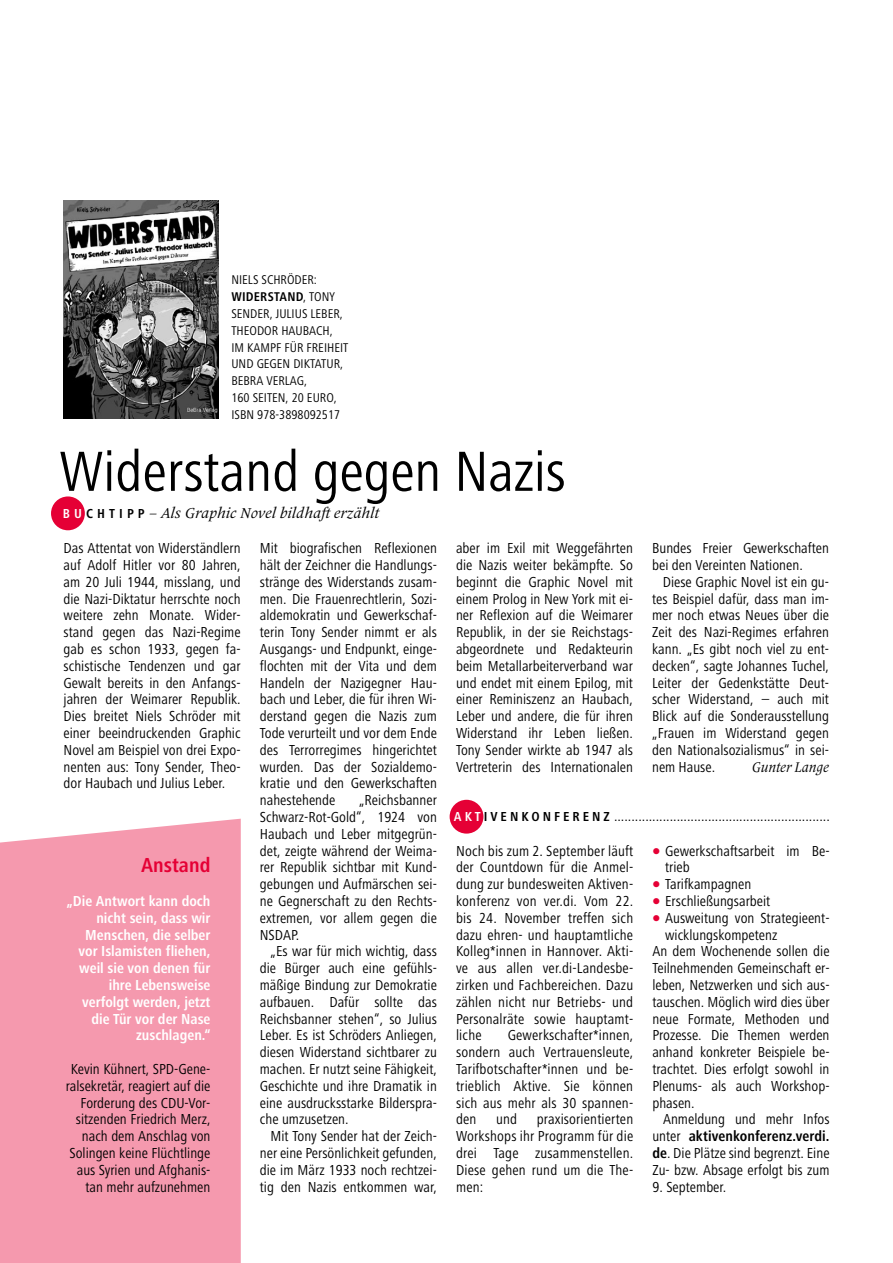
<style>
.page{position:relative;width:893px;height:1263px;background:#fff}
.page>*{position:absolute;margin:0;border:0;box-sizing:border-box;transform-origin:0 0}
.t1{font:58.5px "Frutiger OTF Regular Cn";color:#000}
.t2{font:21px "Frutiger OTF Bold Cn";color:#e50035}
.t3{font:15px/16.8px "Frutiger OTF Regular Cn";color:#000;text-align:justify}
.t4{font:15px/16.8px "Frutiger OTF Bold Cn";color:#fff;text-align:right}
.t5{font:italic 15px "Frutiger Serif LT Pro";color:#000}
.t6{font:15px "Frutiger OTF Bold Cn";letter-spacing:.005em;color:#000}
.t7{font:italic 14.7px "Frutiger Serif LT Pro";color:#000;scale:.9 1}
.t8{font:13.2px/16.8px "Frutiger OTF Regular Cn";color:#000}
.t9{font:13.2px "Frutiger OTF Bold Cn";letter-spacing:.015em;color:#000}
.s1{font-family:"Frutiger OTF Regular Cn"}
.s2{font-family:"Frutiger OTF Bold Cn";font-style:normal;font-size:13.5px;color:#fff}
.s3{font-family:"Frutiger OTF Bold Cn";font-style:normal;font-size:13.5px}
.s4{font-family:"Frutiger OTF Bold Cn";font-size:13.5px;color:#fff}
.s5{font-family:"Frutiger OTF Bold Cn";font-size:13.5px}
.s6{font-family:"Frutiger OTF Bold Cn"}
</style>
<div class="page">
<div style="left:0;top:819px;width:241px;height:444px;background:#f599ae"></div>
<div style="left:51px;top:496px;width:34px;height:34px;background:#e50035;border-radius:50%"></div>
<div style="left:450px;top:800px;width:33px;height:34px;background:#e50035;border-radius:50%"></div>
<img style="left:64px;top:200px;width:155px;height:219px">
<p class="t8" style="left:231px;top:272px;width:87px">NIELS SCHRÖDER:</p>
<p class="t9" style="left:231px;top:289px;width:105px">WIDERSTAND<span class="s1">, TONY</span></p>
<p class="t8" style="left:231px;top:305px;width:118px">SENDER, JULIUS LEBER,<br>THEODOR HAUBACH,<br>IM KAMPF FÜR FREIHEIT<br>UND GEGEN DIKTATUR,<br>BEBRA VERLAG,<br>160 SEITEN, 20 EURO,<br>ISBN 978-3898092517</p>
<h1 class="t1" style="left:59px;top:439px;width:508px">Widerstand gegen Nazis</h1>
<p class="t5" style="left:63px;top:504px;width:318px"><span class="s2">B U</span> <span class="s3">C H T I P P</span> – Als Graphic Novel bildhaft erzählt</p>
<p class="t3" style="left:64px;top:540px;width:179px">Das Attentat von Widerständlern auf Adolf Hitler vor 80 Jahren, am 20 Juli 1944, misslang, und die Nazi-Diktatur herrschte noch weitere zehn Monate. Wider&shy;stand gegen das Nazi-Regime gab es schon 1933, gegen fa&shy;schistische Tendenzen und gar Gewalt bereits in den Anfangs&shy;jahren der Weimarer Republik.<br>Dies breitet Niels Schröder mit einer beeindruckenden Graphic Novel am Beispiel von drei Expo&shy;nenten aus: Tony Sender, Theo&shy;dor Haubach und Julius Leber.</p>
<p class="t3" style="left:260px;top:540px;width:179px">Mit biografischen Reflexionen hält der Zeichner die Handlungs&shy;stränge des Widerstands zusam&shy;men. Die Frauenrechtlerin, Sozi&shy;aldemokratin und Gewerkschaf&shy;terin Tony Sender nimmt er als Ausgangs- und Endpunkt, einge&shy;flochten mit der Vita und dem Handeln der Nazigegner Hau&shy;bach und Leber, die für ihren Wi&shy;derstand gegen die Nazis zum Tode verurteilt und vor dem Ende des Terrorregimes hingerichtet wurden. Das der Sozialdemo&shy;kratie und den Gewerkschaften nahestehende</p>
<p class="t3" style="left:260px;top:792px;width:179px;text-indent:99px">„Reichsbanner Schwarz-Rot-Gold“, 1924 von Haubach und Leber mitgegrün&shy;det, zeigte während der Weima&shy;rer Republik sichtbar mit Kund&shy;gebungen und Aufmärschen sei&shy;ne Gegnerschaft zu den Rechts&shy;extremen, vor allem gegen die NSDAP.</p>
<p class="t3" style="left:260px;top:943px;width:179px;text-indent:11px">„Es war für mich wichtig, dass die Bürger auch eine gefühls&shy;mäßige Bindung zur Demokratie aufbauen. Dafür sollte das Reichsbanner stehen“, so Julius Leber. Es ist Schröders Anliegen, diesen Widerstand sichtbarer zu machen. Er nutzt seine Fähigkeit, Geschichte und ihre Dramatik in eine ausdrucksstarke Bilderspra&shy;che umzusetzen.</p>
<p class="t3" style="left:260px;top:1128px;width:179px;text-indent:11px">Mit Tony Sender hat der Zeich&shy;ner eine Persönlichkeit gefunden, die im März 1933 noch rechtzei&shy;tig den Nazis entkommen war,</p>
<h2 class="t2" style="left:141px;top:854px;width:71px">Anstand</h2>
<p class="t4" style="left:67px;top:893px;width:145px">„Die Antwort kann doch nicht sein, dass wir<br>Menschen, die selber vor Islamisten fliehen, weil sie von denen für ihre Lebensweise verfolgt werden, jetzt die Tür vor der Nase zuschlagen.“</p>
<p class="t3" style="left:66px;top:1061px;width:146px;text-align:right">Kevin Kühnert, SPD-Gene&shy;ralsekretär, reagiert auf die<br>Forderung des CDU-Vor&shy;sitzenden Friedrich Merz, nach dem Anschlag von<br>Solingen keine Flüchtlinge aus Syrien und Afghanis&shy;tan mehr aufzunehmen</p>
<p class="t3" style="left:456px;top:540px;width:178px">aber im Exil mit Weggefährten die Nazis weiter bekämpfte. So beginnt die Graphic Novel mit einem Prolog in New York mit ei&shy;ner Reflexion auf die Weimarer Republik, in der sie Reichstags&shy;abgeordnete und Redakteurin beim Metallarbeiterverband war und endet mit einem Epilog, mit einer Reminiszenz an Haubach, Leber und andere, die für ihren Widerstand ihr Leben ließen.<br>Tony Sender wirkte ab 1947 als Vertreterin des Internationalen</p>
<p class="t3" style="left:652px;top:540px;width:178px">Bundes Freier Gewerkschaften bei den Vereinten Nationen.</p>
<p class="t3" style="left:652px;top:573px;width:178px;text-indent:11px">Diese Graphic Novel ist ein gu&shy;tes Beispiel dafür, dass man im&shy;mer noch etwas Neues über die Zeit des Nazi-Regimes erfahren kann. „Es gibt noch viel zu ent&shy;decken“, sagte Johannes Tuchel, Leiter der Gedenkstätte Deut&shy;scher Widerstand, – auch mit Blick auf die Sonderausstellung „Frauen im Widerstand gegen den Nationalsozialismus“ in sei&shy;nem Hause.</p>
<p class="t7" style="left:752px;top:758px;width:87px">Gunter Lange</p>
<p class="t3" style="left:454px;top:808px;width:377px"><span class="s4">A K T</span> <span class="s5">I V E N K O N F E R E N Z</span> ..............................................................</p>
<p class="t3" style="left:456px;top:842px;width:179px">Noch bis zum 2. September läuft der Countdown für die Anmel&shy;dung zur bundesweiten Aktiven&shy;konferenz von ver.di. Vom 22. bis 24. November treffen sich dazu ehren- und hauptamtliche Kolleg*innen in Hannover. Akti&shy;ve aus allen ver.di-Landesbe&shy;zirken und Fachbereichen. Dazu zählen nicht nur Betriebs- und Personalräte sowie hauptamt&shy;liche</p>
<p class="t3" style="left:665px;top:842px;width:166px">Gewerkschaftsarbeit im Be-</p>
<p class="t3" style="left:665px;top:859px;width:26px">trieb</p>
<p class="t3" style="left:665px;top:876px;width:88px">Tarifkampagnen</p>
<p class="t3" style="left:665px;top:893px;width:107px">Erschließungsarbeit</p>
<p class="t3" style="left:665px;top:909px;width:166px">Ausweitung von Strategieent-</p>
<p class="t3" style="left:665px;top:926px;width:114px">wicklungskompetenz</p>
<p class="t3" style="left:652px;top:943px;width:179px">An dem Wochenende sollen die</p>
<p class="t3" style="left:652px;top:960px;width:179px">Teilnehmenden Gemeinschaft er-</p>
<p class="t3" style="left:652px;top:977px;width:179px">leben, Netzwerken und sich aus-</p>
<p class="t3" style="left:652px;top:993px;width:179px">tauschen. Möglich wird dies über</p>
<p class="t3" style="left:652px;top:1010px;width:179px">neue Formate, Methoden und</p>
<p class="t3" style="left:652px;top:1027px;width:179px">Prozesse. Die Themen werden</p>
<p class="t3" style="left:652px;top:1044px;width:179px">anhand konkreter Beispiele be-</p>
<p class="t3" style="left:652px;top:1061px;width:179px">trachtet. Dies erfolgt sowohl in</p>
<p class="t3" style="left:652px;top:1077px;width:179px">Plenums- als auch Workshop-</p>
<p class="t3" style="left:652px;top:1094px;width:44px">phasen.</p>
<p class="t3" style="left:663px;top:1111px;width:168px">Anmeldung und mehr Infos</p>
<p class="t6" style="left:652px;top:1128px;width:179px"><span class="s1">unter</span> aktivenkonferenz.verdi.</p>
<p class="t3" style="left:652px;top:1145px;width:179px"><span class="s6">de</span>. Die Plätze sind begrenzt. Eine<br>Zu- bzw. Absage erfolgt bis zum</p>
<p class="t3" style="left:652px;top:1178px;width:75px">9. September.</p>
<p class="t3" style="left:456px;top:1027px;width:179px;text-indent:52px">Gewerkschafter*innen, sondern auch Vertrauensleute, Tarifbotschafter*innen und be&shy;trieblich Aktive. Sie können sich aus mehr als 30 spannen&shy;den</p>
<p class="t3" style="left:496px;top:1111px;width:23px">und</p>
<p class="t3" style="left:456px;top:1111px;width:179px;text-indent:81px">praxisorientierten Workshops ihr Programm für die drei Tage zusammenstellen.<br>Diese gehen rund um die The&shy;men:</p>
</div>
